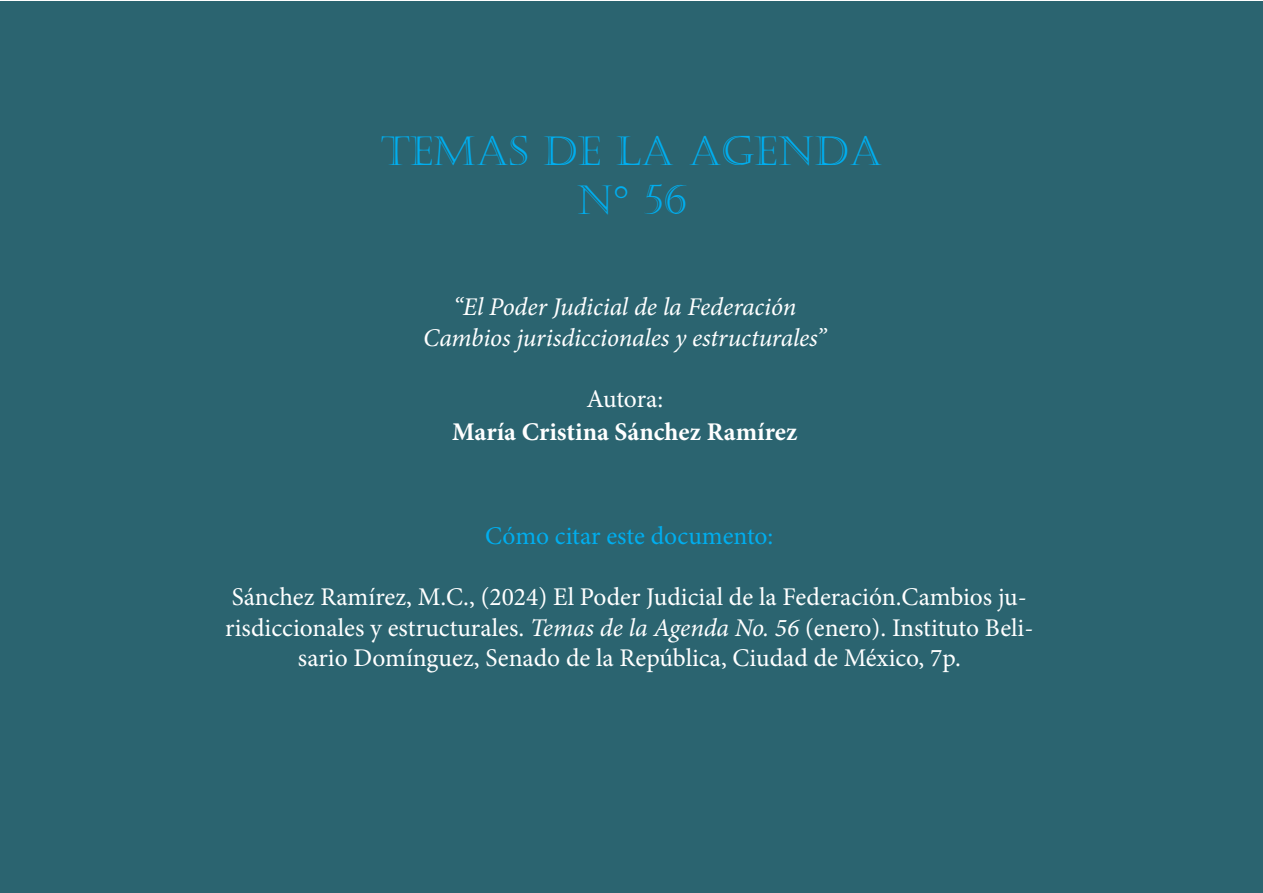
<style>
.page{position:relative;width:1263px;height:893px;background:#fff}
.page>*{position:absolute;margin:0;border:0;box-sizing:border-box;transform-origin:0 0}
.t1{font:40.5px "Castellar";color:#00aeef}
.t2{font:25.5px/30.6px "Minion Pro";color:#fff;text-align:center}
.t3{font:italic 25.5px "Minion Pro";letter-spacing:-.005em;color:#fff}
.t4{font:700 25.5px "Minion Pro";color:#fff}
.t5{font:25.5px "Minion Pro";color:#00aeef}
.s1{font-style:italic}
</style>
<div class="page">
<div style="left:0;top:1px;width:1263px;height:892px;background:#2b6470"></div>
<p class="t1" style="left:381px;top:128px;width:503px">TEMAS DE LA AGENDA</p>
<p class="t1" style="left:576px;top:176px;width:112px">N° 56</p>
<p class="t3" style="left:453px;top:290px;width:345px">“El Poder Judicial de la Federación</p>
<p class="t3" style="left:423px;top:320px;width:405px">Cambios jurisdiccionales y estructurales”</p>
<p class="t2" style="left:586px;top:384px;width:78px">Autora:</p>
<p class="t4" style="left:452px;top:413px;width:347px">María Cristina Sánchez Ramírez</p>
<p class="t5" style="left:485px;top:519px;width:290px">Cómo citar este documento:</p>
<p class="t2" style="left:225px;top:582px;width:810px">Sánchez Ramírez, M.C., (2024) El Poder Judicial de la Federación.Cambios ju&shy;risdiccionales y estructurales. <span class="s1">Temas de la Agenda No. 56</span> (enero). Instituto Beli&shy;sario Domínguez, Senado de la República, Ciudad de México, 7p.</p>
</div>
